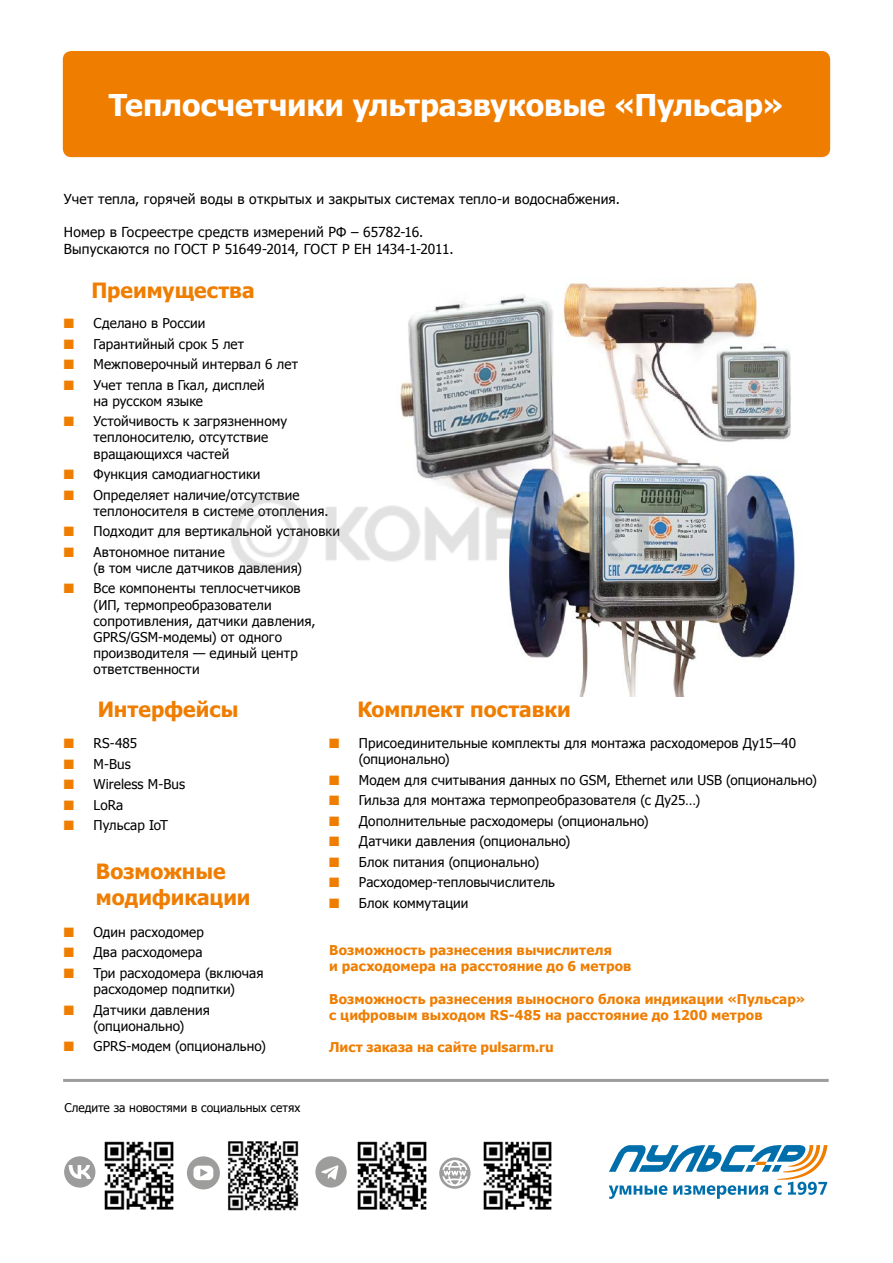
<style>
.page{position:relative;width:893px;height:1263px;background:#fff}
.page>*{position:absolute;margin:0;border:0;box-sizing:border-box;transform-origin:0 0}
.t1{font:700 30px "Tahoma";letter-spacing:-.005em;color:#fff}
.t2{font:700 21px/25.2px "Tahoma";color:#ef7d00}
.t3{font:13.8px/16.5px "Tahoma";letter-spacing:.02em;color:#000}
.t4{font:13.5px/16.2px "Tahoma";letter-spacing:.01em;color:#000}
.t5{font:700 13.5px/16.2px "Tahoma";letter-spacing:.01em;color:#ef7d00}
.t6{font:12px "Tahoma";color:#000}
.s1{color:#ef7d00}
</style>
<div class="page">
<hr style="left:63px;top:1079px;width:766px;height:3px;background:#9d9d9c">
<svg style="left:609px;top:1145px;width:218px;height:54px"></svg>
<img style="left:104px;top:1141px;width:70px;height:69px">
<img style="left:228px;top:1141px;width:71px;height:70px">
<img style="left:357px;top:1141px;width:70px;height:69px">
<img style="left:483px;top:1141px;width:69px;height:69px">
<div style="left:64px;top:1156px;width:31px;height:31px;background:#9d9c9c;border-radius:50%"></div>
<svg style="left:69px;top:1165px;width:22px;height:14px"></svg>
<div style="left:187px;top:1156px;width:33px;height:33px;background:#9d9d9c;border-radius:50%"></div>
<div style="left:193px;top:1165px;width:20px;height:15px;background:#fff;border-radius:5px"></div>
<svg style="left:200px;top:1169px;width:8px;height:8px"></svg>
<div style="left:315px;top:1156px;width:32px;height:31px;background:#9d9d9c;border-radius:50%"></div>
<svg style="left:321px;top:1165px;width:18px;height:15px"></svg>
<svg style="left:439px;top:1157px;width:32px;height:32px"></svg>
<svg style="left:442px;top:1160px;width:25px;height:26px"></svg>
<img style="left:400px;top:282px;width:395px;height:414px">
<div style="left:63px;top:51px;width:767px;height:106px;background:#ef7d00;border-radius:9px"></div>
<img style="left:230px;top:485px;width:440px;height:98px">
<h1 class="t1" style="left:109px;top:84px;width:676px">Теплосчетчики ультразвуковые «Пульсар»</h1>
<p class="t3" style="left:64px;top:190px;width:558px">Учет тепла, горячей воды в открытых и закрытых системах тепло-и водоснабжения.</p>
<p class="t3" style="left:64px;top:223px;width:391px">Номер в Госреестре средств измерений РФ – 65782-16.<br>Выпускаются по ГОСТ Р 51649-2014, ГОСТ Р ЕН 1434-1-2011.</p>
<h2 class="t2" style="left:91px;top:276px;width:165px">Преимущества</h2>
<p class="t4" style="left:64px;top:315px;width:143px"><span class="s1">■</span> Сделано в России</p>
<p class="t4" style="left:64px;top:335px;width:182px"><span class="s1">■</span> Гарантийный срок 5 лет</p>
<p class="t4" style="left:64px;top:356px;width:236px"><span class="s1">■</span> Межповерочный интервал 6 лет</p>
<p class="t4" style="left:94px;top:376px;width:173px;text-indent:-30px"><span class="s1">■</span> Учет тепла в Гкал, дисплей на русском языке</p>
<p class="t4" style="left:94px;top:413px;width:195px;text-indent:-30px"><span class="s1">■</span> Устойчивость к загрязненному теплоносителю, отсутствие вращающихся частей</p>
<p class="t4" style="left:64px;top:465px;width:198px"><span class="s1">■</span> Функция самодиагностики</p>
<p class="t4" style="left:94px;top:486px;width:236px;text-indent:-30px"><span class="s1">■</span> Определяет наличие/отсутствие теплоносителя в системе отопления.</p>
<p class="t4" style="left:64px;top:523px;width:278px"><span class="s1">■</span> Подходит для вертикальной установки</p>
<p class="t4" style="left:94px;top:543px;width:210px;text-indent:-30px"><span class="s1">■</span> Автономное питание<br>(в том числе датчиков давления)</p>
<p class="t4" style="left:94px;top:580px;width:224px;text-indent:-30px"><span class="s1">■</span> Все компоненты теплосчетчиков (ИП, термопреобразователи сопротивления, датчики давления,<br>GPRS/GSM-модемы) от одного производителя — единый центр ответственности</p>
<h2 class="t2" style="left:98px;top:695px;width:142px">Интерфейсы</h2>
<p class="t4" style="left:64px;top:735px;width:75px"><span class="s1">■</span> RS-485</p>
<p class="t4" style="left:64px;top:755px;width:68px"><span class="s1">■</span> M-Bus</p>
<p class="t4" style="left:64px;top:775px;width:123px"><span class="s1">■</span> Wireless M-Bus</p>
<p class="t4" style="left:64px;top:796px;width:61px"><span class="s1">■</span> LoRa</p>
<p class="t4" style="left:64px;top:816px;width:106px"><span class="s1">■</span> Пульсар IoT</p>
<h2 class="t2" style="left:96px;top:858px;width:156px">Возможные модификации</h2>
<p class="t4" style="left:64px;top:923px;width:142px"><span class="s1">■</span> Один расходомер</p>
<p class="t4" style="left:64px;top:944px;width:140px"><span class="s1">■</span> Два расходомера</p>
<p class="t4" style="left:64px;top:964px;width:201px;text-align:center"><span class="s1">■</span> Три расходомера (включая расходомер подпитки)</p>
<p class="t4" style="left:64px;top:1001px;width:148px;text-align:center"><span class="s1">■</span> Датчики давления (опционально)</p>
<p class="t4" style="left:64px;top:1037px;width:204px"><span class="s1">■</span> GPRS-модем (опционально)</p>
<p class="t6" style="left:64px;top:1100px;width:237px">Следите за новостями в социальных сетях</p>
<h2 class="t2" style="left:357px;top:695px;width:215px">Комплект поставки</h2>
<p class="t4" style="left:359px;top:734px;width:439px;text-indent:-30px"><span class="s1">■</span> Присоединительные комплекты для монтажа расходомеров Ду15–40 (опционально)</p>
<p class="t4" style="left:329px;top:771px;width:489px"><span class="s1">■</span> Модем для считывания данных по GSM, Ethernet или USB (опционально)</p>
<p class="t4" style="left:329px;top:792px;width:373px"><span class="s1">■</span> Гильза для монтажа термопреобразователя (с Ду25…)</p>
<p class="t4" style="left:329px;top:812px;width:321px"><span class="s1">■</span> Дополнительные расходомеры (опционально)</p>
<p class="t4" style="left:329px;top:832px;width:243px"><span class="s1">■</span> Датчики давления (опционально)</p>
<p class="t4" style="left:329px;top:853px;width:212px"><span class="s1">■</span> Блок питания (опционально)</p>
<p class="t4" style="left:329px;top:873px;width:227px"><span class="s1">■</span> Расходомер-тепловычислитель</p>
<p class="t4" style="left:329px;top:894px;width:141px"><span class="s1">■</span> Блок коммутации</p>
<p class="t5" style="left:329px;top:941px;width:304px">Возможность разнесения вычислителя<br>и расходомера на расстояние до 6 метров</p>
<p class="t5" style="left:329px;top:990px;width:478px">Возможность разнесения выносного блока индикации «Пульсар» с цифровым выходом RS-485 на расстояние до 1200 метров</p>
<p class="t5" style="left:329px;top:1038px;width:226px">Лист заказа на сайте pulsarm.ru</p>
</div>
